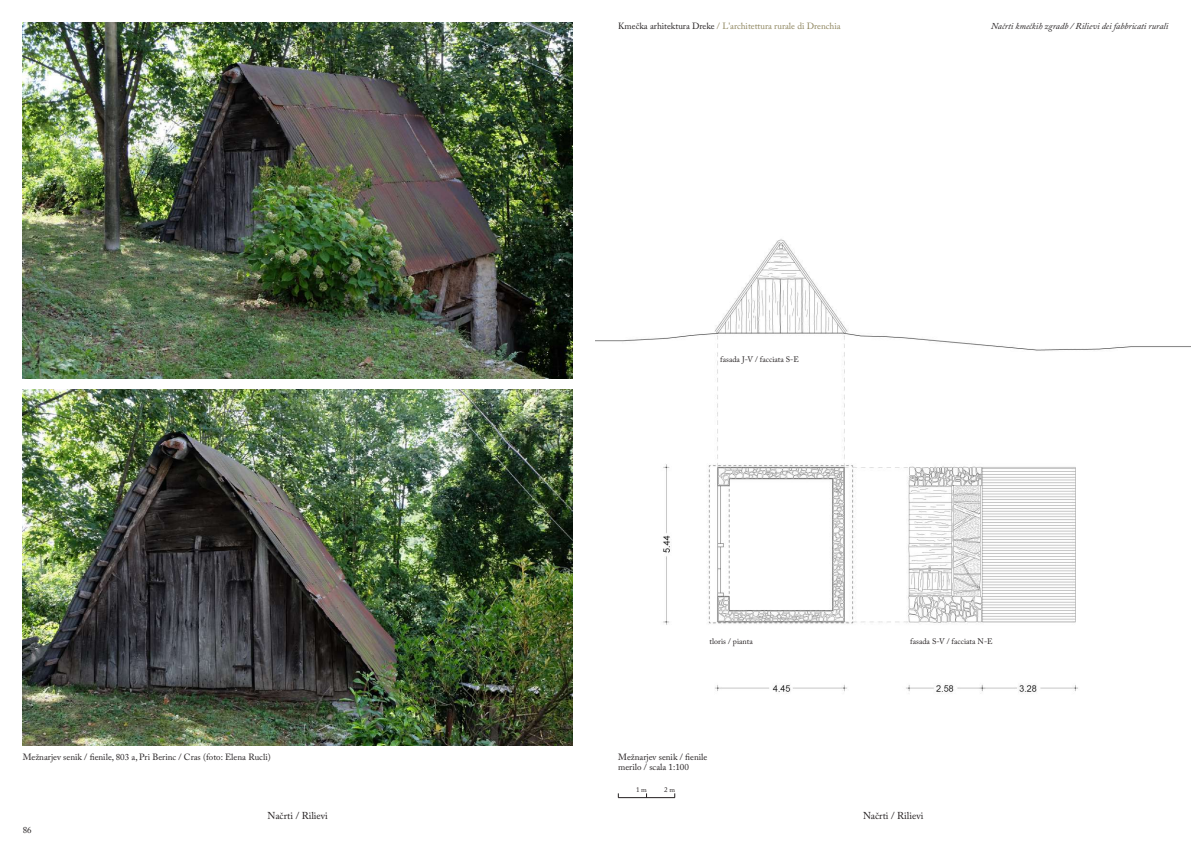
<style>
.page{position:relative;width:1191px;height:842px;background:#fff}
.page>*{position:absolute;margin:0;border:0;box-sizing:border-box;transform-origin:0 0}
.t1{font:10px "Adobe Caslon Pro";color:#231f20}
.t2{font:9px/10.8px "Adobe Caslon Pro";color:#231f20}
.t3{font:9px "Adobe Caslon Pro";color:#8b825a}
.t4{font:italic 9px "Adobe Caslon Pro";color:#231f20}
.t5{font:8px "Adobe Caslon Pro";color:#231f20}
.t6{font:7px "Adobe Caslon Pro";color:#231f20}
.s1{color:#231f20}
</style>
<div class="page">
<img style="left:23px;top:23px;width:550px;height:355px">
<img style="left:23px;top:390px;width:550px;height:356px">
<img style="left:595px;top:239px;width:596px;height:560px">
<hr style="left:618px;top:797px;width:57px;height:1px;background:#231f20">
<p class="t2" style="left:23px;top:751px;width:250px">Mežnarjev senik / fienile, 803 a, Pri Berinc / Cras (foto: Elena Rucli)</p>
<p class="t2" style="left:23px;top:824px;width:10px">86</p>
<p class="t1" style="left:267px;top:810px;width:62px">Načrti / Rilievi</p>
<p class="t3" style="left:618px;top:21px;width:224px"><span class="s1">Kmečka arhitektura Dreke</span> / L'architettura rurale di Drenchia</p>
<p class="t4" style="left:991px;top:21px;width:178px">Načrti kmečkih zgradb / Rilievi dei fabbricati rurali</p>
<p class="t5" style="left:720px;top:355px;width:80px">fasada J-V / facciata S-E</p>
<p class="t5" style="left:709px;top:636px;width:45px">tloris / pianta</p>
<p class="t2" style="left:618px;top:751px;width:91px">Mežnarjev senik / fienile merilo / scala 1:100</p>
<p class="t6" style="left:636px;top:785px;width:12px">1 m</p>
<p class="t6" style="left:664px;top:785px;width:12px">2 m</p>
<p class="t5" style="left:910px;top:636px;width:84px">fasada S-V / facciata N-E</p>
<p class="t1" style="left:863px;top:810px;width:62px">Načrti / Rilievi</p>
</div>
